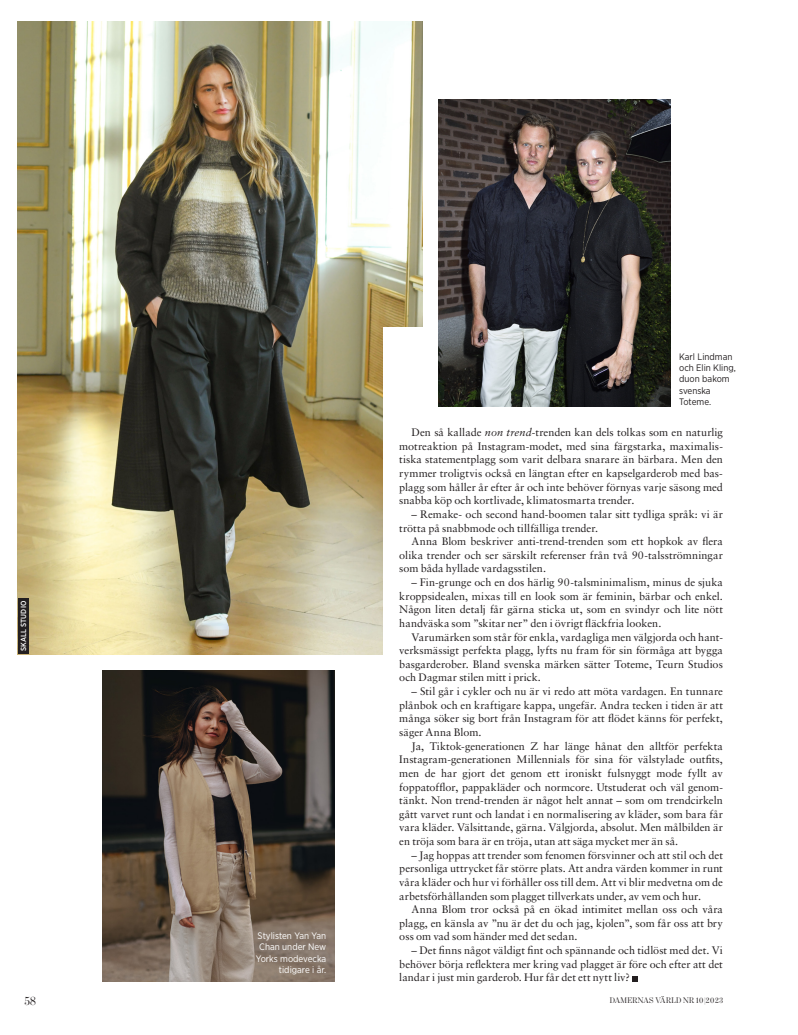
<style>
.page{position:relative;width:798px;height:1035px;background:#fff}
.page>*{position:absolute;margin:0;border:0;box-sizing:border-box;transform-origin:0 0}
.t1{font:12.5px "Benton Mod Disp";color:#231f20}
._50_Brödtext{font:10.88px/13.6px "Sabon LT Std";color:#231f20;text-align:justify}
._70_Bildtext{font:9.38px/11.2px "Gotham Narrow";color:#fff;text-align:right}
._70_Bildtext-2{font:9.38px/11.2px "Gotham Narrow";color:#231f20}
.Pagina{font:8.25px "Benton Mod Disp";letter-spacing:.035em;color:#231f20}
._70_Bildtext-3{font:500 7.5px "Gotham Narrow";letter-spacing:.02em;color:#fff}
.s1{font-style:italic}
</style>
<div class="page">
<img style="left:17px;top:22px;width:405px;height:632px">
<div style="left:383px;top:327px;width:170px;height:596px;background:#fff"></div>
<svg style="left:632px;top:976px;width:5px;height:5px"></svg>
<img style="left:103px;top:670px;width:232px;height:311px">
<img style="left:438px;top:99px;width:232px;height:308px">
<div style="left:18px;top:598px;width:11px;height:56px;background:#231f20"></div>
<p class="_70_Bildtext-3" style="left:19px;top:651px;width:52px;rotate:-90deg">SKALL STUDIO</p>
<p class="_70_Bildtext" style="left:256px;top:930px;width:72px">Stylisten Yan Yan<br>Chan under New<br>Yorks modevecka tidigare i år.</p>
<p class="_70_Bildtext-2" style="left:679px;top:351px;width:58px">Karl Lindman och Elin Kling, duon bakom svenska<br>Toteme.</p>
<p class="_50_Brödtext" style="left:399px;top:425px;width:325px;text-indent:12px">Den så kallade <span class="s1">non trend</span>-trenden kan dels tolkas som en naturlig motreaktion på Instagram-modet, med sina färgstarka, maximalis&shy;tiska statementplagg som varit delbara snarare än bärbara. Men den rymmer troligtvis också en längtan efter en kapselgarderob med bas&shy;plagg som håller år efter år och inte behöver förnyas varje säsong med snabba köp och kortlivade, klimatosmarta trender.</p>
<p class="_50_Brödtext" style="left:399px;top:507px;width:325px;text-indent:12px">– Remake- och second hand-boomen talar sitt tydliga språk: vi är trötta på snabbmode och tillfälliga trender.</p>
<p class="_50_Brödtext" style="left:399px;top:534px;width:325px;text-indent:12px">Anna Blom beskriver anti-trend-trenden som ett hopkok av flera olika trender och ser särskilt referenser från två 90-talsströmningar som båda hyllade vardagsstilen.</p>
<p class="_50_Brödtext" style="left:399px;top:575px;width:325px;text-indent:12px">– Fin-grunge och en dos härlig 90-talsminimalism, minus de sjuka kroppsidealen, mixas till en look som är feminin, bärbar och enkel.<br>Någon liten detalj får gärna sticka ut, som en svindyr och lite nött handväska som ”skitar ner” den i övrigt fläckfria looken.</p>
<p class="_50_Brödtext" style="left:399px;top:630px;width:325px;text-indent:12px">Varumärken som står för enkla, vardagliga men välgjorda och hant&shy;verksmässigt perfekta plagg, lyfts nu fram för sin förmåga att bygga basgarderober. Bland svenska märken sätter Toteme, Teurn Studios och Dagmar stilen mitt i prick.</p>
<p class="_50_Brödtext" style="left:399px;top:684px;width:325px;text-indent:12px">– Stil går i cykler och nu är vi redo att möta vardagen. En tunnare plånbok och en kraftigare kappa, ungefär. Andra tecken i tiden är att många söker sig bort från Instagram för att flödet känns för perfekt, säger Anna Blom.</p>
<p class="_50_Brödtext" style="left:399px;top:739px;width:325px;text-indent:12px">Ja, Tiktok-generationen Z har länge hånat den alltför perfekta Instagram-generationen Millennials för sina för välstylade outfits, men de har gjort det genom ett ironiskt fulsnyggt mode fyllt av foppatofflor, pappakläder och normcore. Utstuderat och väl genom&shy;tänkt. Non trend-trenden är något helt annat – som om trendcirkeln gått varvet runt och landat i en normalisering av kläder, som bara får vara kläder. Välsittande, gärna. Välgjorda, absolut. Men målbilden är en tröja som bara är en tröja, utan att säga mycket mer än så.</p>
<p class="_50_Brödtext" style="left:399px;top:848px;width:325px;text-indent:12px">– Jag hoppas att trender som fenomen försvinner och att stil och det personliga uttrycket får större plats. Att andra värden kommer in runt våra kläder och hur vi förhåller oss till dem. Att vi blir medvetna om de arbetsförhållanden som plagget tillverkats under, av vem och hur.</p>
<p class="_50_Brödtext" style="left:399px;top:902px;width:325px;text-indent:12px">Anna Blom tror också på en ökad intimitet mellan oss och våra plagg, en känsla av ”nu är det du och jag, kjolen”, som får oss att bry oss om vad som händer med det sedan.</p>
<p class="_50_Brödtext" style="left:399px;top:943px;width:325px;text-indent:12px">– Det finns något väldigt fint och spännande och tidlöst med det. Vi behöver börja reflektera mer kring vad plagget är före och efter att det landar i just min garderob. Hur får det ett nytt liv?</p>
<p class="t1" style="left:25px;top:994px;width:13px">58</p>
<p class="Pagina" style="left:609px;top:995px;width:115px">DAMERNAS VÄRLD NR 10|2023</p>
</div>
